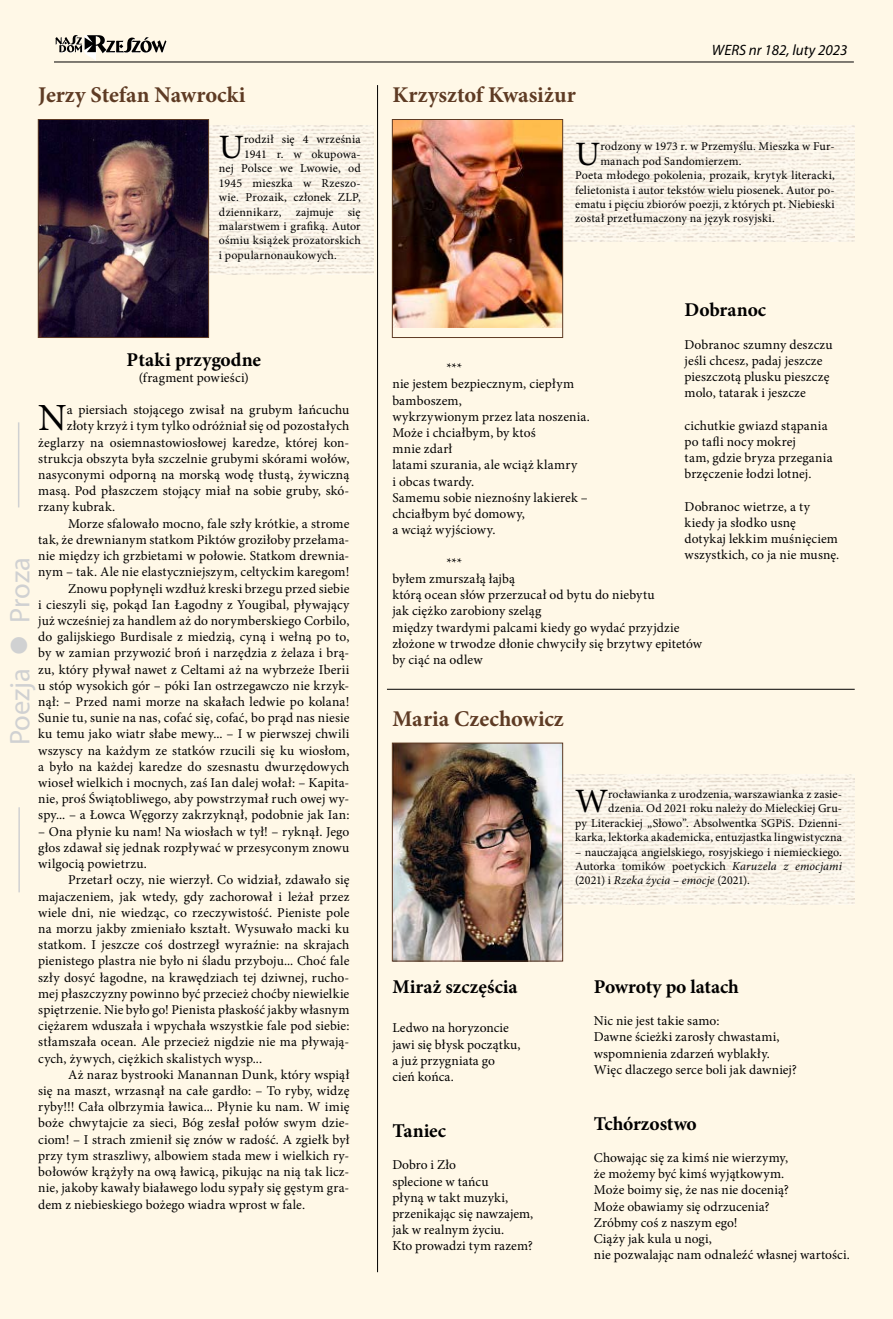
<style>
.page{position:relative;width:893px;height:1319px;background:#fff}
.page>*{position:absolute;margin:0;border:0;box-sizing:border-box;transform-origin:0 0}
.t1{font:38.4px "Minion Pro";color:#000}
.t2{font:34.2px "Minion Pro";color:#000}
.t3{font:28.5px "Myriad Pro";letter-spacing:-.005em;color:#d0d1d2}
.t4{font:700 22.5px "Minion Pro";color:#5e3b24}
.t5{font:700 19.5px "Minion Pro";letter-spacing:-.005em;color:#000}
.t6{font:italic 15px "Myriad Pro";color:#000}
.t7{font:13.5px/16.2px "Minion Pro";letter-spacing:.01em;color:#000}
.t8{font:12px/14.4px "Minion Pro";letter-spacing:.01em;color:#000;text-align:right}
.s1{font-style:italic}
</style>
<div class="page">
<div style="left:0;top:0;width:893px;height:1318px;background:#fff8e7"></div>
<img style="left:209px;top:125px;width:164px;height:149px">
<img style="left:563px;top:125px;width:292px;height:116px">
<img style="left:563px;top:774px;width:292px;height:129px">
<svg style="left:55px;top:35px;width:112px;height:26px"></svg>
<hr style="left:54px;top:62px;width:800px;height:1px;background:#000">
<hr style="left:18px;top:807px;width:2px;height:85px;background:#d0d1d2">
<hr style="left:18px;top:422px;width:1px;height:85px;background:#d0d1d2">
<img style="left:40px;top:121px;width:167px;height:214px">
<div style="left:38px;top:119px;width:171px;height:218px;border:1px solid #5e3b24"></div>
<img style="left:394px;top:121px;width:167px;height:206px">
<div style="left:392px;top:119px;width:171px;height:218px;border:1px solid #5e3b24"></div>
<img style="left:394px;top:744px;width:167px;height:215px">
<div style="left:392px;top:742px;width:171px;height:219px;border:1px solid #5e3b24"></div>
<hr style="left:377px;top:85px;width:1px;height:1186px;background:#000">
<hr style="left:387px;top:689px;width:468px;height:1px;background:#000">
<h3 class="t4" style="left:38px;top:79px;width:209px">Jerzy Stefan Nawrocki</h3>
<h3 class="t4" style="left:392px;top:79px;width:185px">Krzysztof Kwasiżur</h3>
<p class="t6" style="left:712px;top:41px;width:137px">WERS nr 182, luty 2023</p>
<h2 class="t2" style="left:219px;top:124px;width:27px">U</h2>
<p class="t8" style="left:244px;top:132px;width:118px">rodził się 4 września</p>
<p class="t8" style="left:244px;top:147px;width:118px">1941 r. w okupowa-</p>
<p class="t8" style="left:219px;top:161px;width:143px">nej Polsce we Lwowie, od</p>
<p class="t8" style="left:219px;top:176px;width:143px">1945 mieszka w Rzeszo-</p>
<p class="t8" style="left:219px;top:190px;width:143px">wie. Prozaik, członek ZLP,</p>
<p class="t8" style="left:219px;top:204px;width:143px">dziennikarz, zajmuje się</p>
<p class="t8" style="left:219px;top:219px;width:143px">malarstwem i grafiką. Autor</p>
<p class="t8" style="left:219px;top:233px;width:143px">ośmiu książek prozatorskich</p>
<p class="t8" style="left:219px;top:248px;width:119px">i popularnonaukowych.</p>
<h3 class="t5" style="left:127px;top:345px;width:136px">Ptaki przygodne</h3>
<p class="t7" style="left:139px;top:369px;width:112px">(fragment powieści)</p>
<h1 class="t1" style="left:38px;top:392px;width:30px">N</h1>
<p class="t7" style="left:67px;top:402px;width:284px">a piersiach stojącego zwisał na grubym łańcuchu</p>
<p class="t7" style="left:67px;top:418px;width:284px">złoty krzyż i tym tylko odróżniał się od pozostałych</p>
<p class="t7" style="left:38px;top:434px;width:313px">żeglarzy na osiemnastowiosłowej karedze, której kon-</p>
<p class="t7" style="left:38px;top:450px;width:313px">strukcja obszyta była szczelnie grubymi skórami wołów,</p>
<p class="t7" style="left:38px;top:466px;width:313px">nasyconymi odporną na morską wodę tłustą, żywiczną</p>
<p class="t7" style="left:38px;top:483px;width:313px">masą. Pod płaszczem stojący miał na sobie gruby, skó-</p>
<p class="t7" style="left:38px;top:499px;width:78px">rzany kubrak.</p>
<p class="t7" style="left:68px;top:515px;width:283px">Morze sfalowało mocno, fale szły krótkie, a strome</p>
<p class="t7" style="left:38px;top:531px;width:313px">tak, że drewnianym statkom Piktów groziłoby przełama-</p>
<p class="t7" style="left:38px;top:547px;width:313px">nie między ich grzbietami w połowie. Statkom drewnia-</p>
<p class="t7" style="left:38px;top:564px;width:313px">nym – tak. Ale nie elastyczniejszym, celtyckim karegom!</p>
<p class="t7" style="left:68px;top:580px;width:283px">Znowu popłynęli wzdłuż kreski brzegu przed siebie</p>
<p class="t7" style="left:38px;top:596px;width:313px">i cieszyli się, pokąd Ian Łagodny z Yougibal, pływający</p>
<p class="t7" style="left:38px;top:612px;width:313px">już wcześniej za handlem aż do norymberskiego Corbilo,</p>
<p class="t7" style="left:38px;top:628px;width:313px">do galijskiego Burdisale z miedzią, cyną i wełną po to,</p>
<p class="t7" style="left:38px;top:645px;width:313px">by w zamian przywozić broń i narzędzia z żelaza i brą-</p>
<p class="t7" style="left:38px;top:661px;width:313px">zu, który pływał nawet z Celtami aż na wybrzeże Iberii</p>
<p class="t7" style="left:38px;top:677px;width:313px">u stóp wysokich gór – póki Ian ostrzegawczo nie krzyk-</p>
<p class="t7" style="left:38px;top:693px;width:313px">nął: – Przed nami morze na skałach ledwie po kolana!</p>
<p class="t7" style="left:38px;top:709px;width:313px">Sunie tu, sunie na nas, cofać się, cofać, bo prąd nas niesie</p>
<p class="t7" style="left:38px;top:726px;width:313px">ku temu jako wiatr słabe mewy... – I w pierwszej chwili</p>
<p class="t7" style="left:38px;top:742px;width:313px">wszyscy na każdym ze statków rzucili się ku wiosłom,</p>
<p class="t7" style="left:38px;top:758px;width:313px">a było na każdej karedze do szesnastu dwurzędowych</p>
<p class="t7" style="left:38px;top:774px;width:313px">wioseł wielkich i mocnych, zaś Ian dalej wołał: – Kapita-</p>
<p class="t7" style="left:38px;top:790px;width:313px">nie, proś Świątobliwego, aby powstrzymał ruch owej wy-</p>
<p class="t7" style="left:38px;top:807px;width:313px">spy... – a Łowca Węgorzy zakrzyknął, podobnie jak Ian:</p>
<p class="t7" style="left:38px;top:823px;width:313px;text-align:justify">– Ona płynie ku nam! Na wiosłach w tył! – ryknął. Jego głos zdawał się jednak rozpływać w przesyconym znowu wilgocią powietrzu.</p>
<p class="t7" style="left:38px;top:871px;width:313px;text-align:justify;text-indent:30px">Przetarł oczy, nie wierzył. Co widział, zdawało się majaczeniem, jak wtedy, gdy zachorował i leżał przez wiele dni, nie wiedząc, co rzeczywistość. Pieniste pole na morzu jakby zmieniało kształt. Wysuwało macki ku statkom. I jeszcze coś dostrzegł wyraźnie: na skrajach pienistego plastra nie było ni śladu przyboju... Choć fale szły dosyć łagodne, na krawędziach tej dziwnej, rucho&shy;mej płaszczyzny powinno być przecież choćby niewielkie spiętrzenie. Nie było go! Pienista płaskość jakby własnym ciężarem wduszała i wpychała wszystkie fale pod siebie: stłamszała ocean. Ale przecież nigdzie nie ma pływają&shy;cych, żywych, ciężkich skalistych wysp...</p>
<p class="t7" style="left:38px;top:1066px;width:313px;text-align:justify;text-indent:30px">Aż naraz bystrooki Manannan Dunk, który wspiął się na maszt, wrzasnął na całe gardło: – To ryby, widzę ryby!!! Cała olbrzymia ławica... Płynie ku nam. W imię boże chwytajcie za sieci, Bóg zesłał połów swym dzie&shy;ciom! – I strach zmienił się znów w radość. A zgiełk był przy tym straszliwy, albowiem stada mew i wielkich ry&shy;bołowów krążyły na ową ławicą, pikując na nią tak licz&shy;nie, jakoby kawały białawego lodu sypały się gęstym gra&shy;dem z niebieskiego bożego wiadra wprost w fale.</p>
<h3 class="t3" style="left:2px;top:745px;width:189px;rotate:-90deg">Poezja ● Proza</h3>
<h2 class="t2" style="left:575px;top:131px;width:27px">U</h2>
<p class="t8" style="left:600px;top:139px;width:236px">rodzony w 1973 r. w Przemyślu. Mieszka w Fur-</p>
<p class="t8" style="left:600px;top:154px;width:143px">manach pod Sandomierzem.</p>
<p class="t8" style="left:575px;top:168px;width:261px">Poeta młodego pokolenia, prozaik, krytyk literacki,</p>
<p class="t8" style="left:575px;top:182px;width:261px">felietonista i autor tekstów wielu piosenek. Autor po-</p>
<p class="t8" style="left:575px;top:197px;width:261px">ematu i pięciu zbiorów poezji, z których pt. Niebieski</p>
<p class="t8" style="left:575px;top:211px;width:201px">został przetłumaczony na język rosyjski.</p>
<h3 class="t5" style="left:685px;top:296px;width:83px">Dobranoc</h3>
<p class="t7" style="left:685px;top:336px;width:149px">Dobranoc szumny deszczu jeśli chcesz, padaj jeszcze pieszczotą plusku pieszczę molo, tatarak i jeszcze</p>
<p class="t7" style="left:685px;top:417px;width:150px">cichutkie gwiazd stąpania po tafli nocy mokrej<br>tam, gdzie bryza przegania brzęczenie łodzi lotnej.</p>
<p class="t7" style="left:685px;top:498px;width:156px">Dobranoc wietrze, a ty kiedy ja słodko usnę dotykaj lekkim muśnięciem wszystkich, co ja nie musnę.</p>
<p class="t7" style="left:392px;top:360px;width:199px;text-indent:54px">***<br>nie jestem bezpiecznym, ciepłym bamboszem,<br>wykrzywionym przez lata noszenia.<br>Może i chciałbym, by ktoś<br>mnie zdarł<br>latami szurania, ale wciąż klamry<br>i obcas twardy.<br>Samemu sobie nieznośny lakierek – chciałbym być domowy,<br>a wciąż wyjściowy.</p>
<p class="t7" style="left:392px;top:554px;width:311px;text-indent:54px">***<br>byłem zmurszałą łajbą<br>którą ocean słów przerzucał od bytu do niebytu<br>jak ciężko zarobiony szeląg<br>między twardymi palcami kiedy go wydać przyjdzie złożone w trwodze dłonie chwyciły się brzytwy epitetów by ciąć na odlew</p>
<h3 class="t4" style="left:392px;top:702px;width:173px">Maria Czechowicz</h3>
<p class="t8" style="left:575px;top:786px;width:268px">rocławianka z urodzenia, warszawianka z zasie&shy;dzenia. Od 2021 roku należy do Mieleckiej Gru-<br>py Literackiej „Słowo”. Absolwentka SGPiS. Dzienni&shy;karka, lektorka akademicka, entuzjastka lingwistyczna</p>
<p class="t8" style="left:575px;top:844px;width:268px;text-align:justify">– nauczająca angielskiego, rosyjskiego i niemieckiego.<br>Autorka tomików poetyckich <span class="s1">Karuzela z emocjami </span>(2021) i <span class="s1">Rzeka życia – emocje</span> (2021).</p>
<h2 class="t2" style="left:575px;top:778px;width:35px">W</h2>
<h3 class="t5" style="left:392px;top:972px;width:127px">Miraż szczęścia</h3>
<p class="t7" style="left:392px;top:1019px;width:130px">Ledwo na horyzoncie jawi się błysk początku, a już przygniata go cień końca.</p>
<h3 class="t5" style="left:392px;top:1116px;width:55px">Taniec</h3>
<p class="t7" style="left:392px;top:1156px;width:143px">Dobro i Zło<br>splecione w tańcu<br>płyną w takt muzyki, przenikając się nawzajem, jak w realnym życiu.<br>Kto prowadzi tym razem?</p>
<h3 class="t5" style="left:594px;top:972px;width:146px">Powroty po latach</h3>
<p class="t7" style="left:594px;top:1012px;width:205px">Nic nie jest takie samo:<br>Dawne ścieżki zarosły chwastami, wspomnienia zdarzeń wyblakły.<br>Więc dlaczego serce boli jak dawniej?</p>
<h3 class="t5" style="left:594px;top:1109px;width:104px">Tchórzostwo</h3>
<p class="t7" style="left:594px;top:1149px;width:257px">Chowając się za kimś nie wierzymy,<br>że możemy być kimś wyjątkowym.<br>Może boimy się, że nas nie docenią?<br>Może obawiamy się odrzucenia?<br>Zróbmy coś z naszym ego!<br>Ciąży jak kula u nogi,<br>nie pozwalając nam odnaleźć własnej wartości.</p>
</div>
